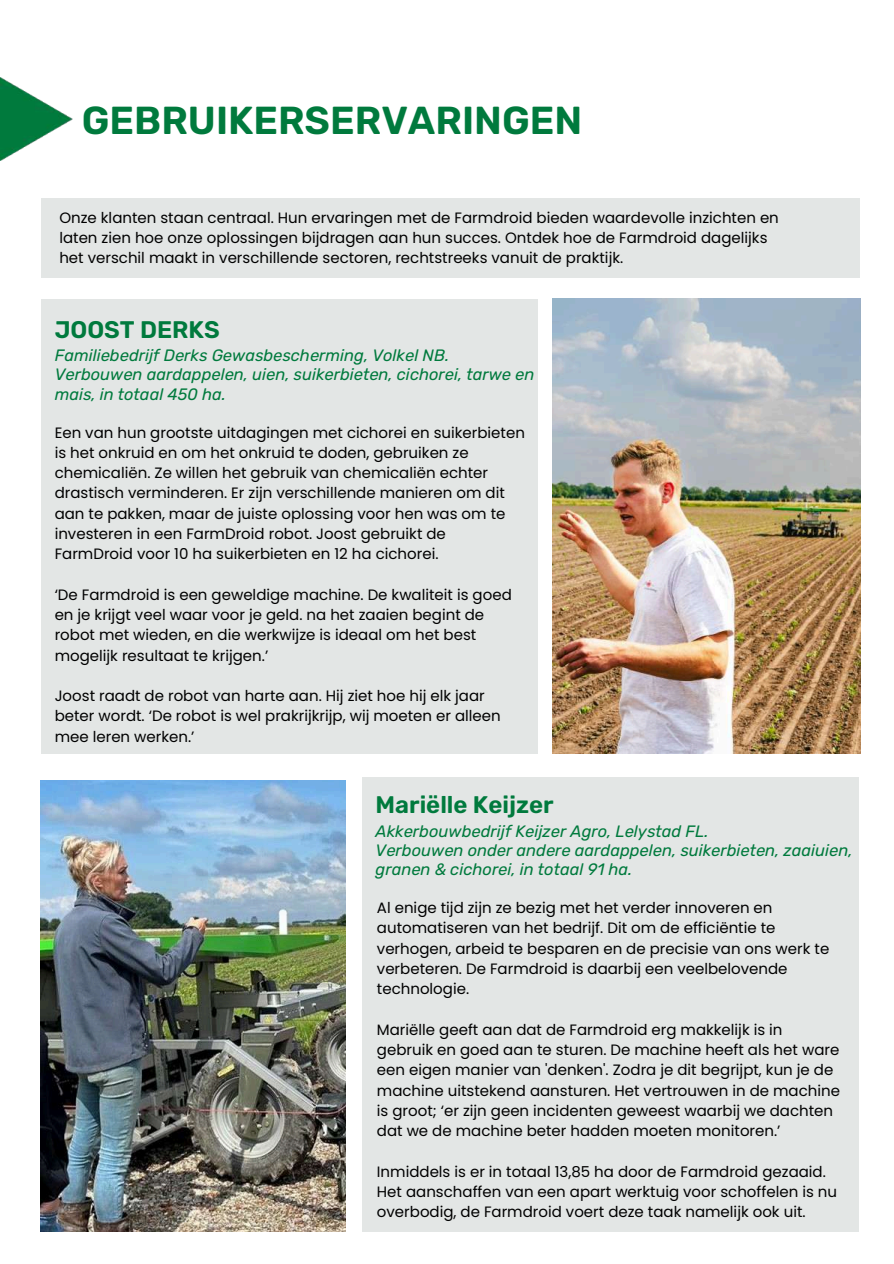
<style>
.page{position:relative;width:894px;height:1264px;background:#fff}
.page>*{position:absolute;margin:0;border:0;box-sizing:border-box;transform-origin:0 0}
.t1{font:600 39px "Rubik";color:#007a3d}
.t2{font:600 24px "Rubik";color:#007a3d}
.t3{font:italic 16.5px/19.2px "Rubik";color:#007a3d}
.t4{font:15px/20.2px "Poppins";color:#000}
</style>
<div class="page">
<img style="left:0;top:78px;width:73px;height:82px">
<img style="left:552px;top:299px;width:307px;height:454px">
<div style="left:41px;top:199px;width:818px;height:79px;background:#e3e6e5"></div>
<div style="left:41px;top:299px;width:496px;height:454px;background:#e3e6e5"></div>
<img style="left:41px;top:780px;width:304px;height:451px">
<div style="left:362px;top:777px;width:496px;height:454px;background:#e3e6e5"></div>
<h1 class="t1" style="left:82px;top:98px;width:501px">GEBRUIKERSERVARINGEN</h1>
<p class="t4" style="left:59px;top:207px;width:720px">Onze klanten staan centraal. Hun ervaringen met de Farmdroid bieden waardevolle inzichten en laten zien hoe onze oplossingen bijdragen aan hun succes. Ontdek hoe de Farmdroid dagelijks het verschil maakt in verschillende sectoren, rechtstreeks vanuit de praktijk.</p>
<h2 class="t2" style="left:55px;top:315px;width:167px">JOOST DERKS</h2>
<p class="t3" style="left:55px;top:346px;width:481px">Familiebedrijf Derks Gewasbescherming, Volkel NB.<br>Verbouwen aardappelen, uien, suikerbieten, cichorei, tarwe en mais, in totaal 450 ha.</p>
<p class="t4" style="left:55px;top:422px;width:471px">Een van hun grootste uitdagingen met cichorei en suikerbieten is het onkruid en om het onkruid te doden, gebruiken ze chemicaliën. Ze willen het gebruik van chemicaliën echter drastisch verminderen. Er zijn verschillende manieren om dit aan te pakken, maar de juiste oplossing voor hen was om te investeren in een FarmDroid robot. Joost gebruikt de FarmDroid voor 10 ha suikerbieten en 12 ha cichorei.</p>
<p class="t4" style="left:55px;top:584px;width:458px">‘De Farmdroid is een geweldige machine. De kwaliteit is goed en je krijgt veel waar voor je geld. na het zaaien begint de robot met wieden, en die werkwijze is ideaal om het best mogelijk resultaat te krijgen.’</p>
<p class="t4" style="left:55px;top:685px;width:447px">Joost raadt de robot van harte aan. Hij ziet hoe hij elk jaar beter wordt. ‘De robot is wel prakrijkrijp, wij moeten er alleen mee leren werken.’</p>
<h2 class="t2" style="left:375px;top:790px;width:179px">Mariëlle Keijzer</h2>
<p class="t3" style="left:375px;top:821px;width:478px">Akkerbouwbedrijf Keijzer Agro, Lelystad FL.<br>Verbouwen onder andere aardappelen, suikerbieten, zaaiuien, granen &amp; cichorei, in totaal 91 ha.</p>
<p class="t4" style="left:377px;top:897px;width:454px">Al enige tijd zijn ze bezig met het verder innoveren en automatiseren van het bedrijf. Dit om de efficiëntie te verhogen, arbeid te besparen en de precisie van ons werk te verbeteren. De Farmdroid is daarbij een veelbelovende technologie.</p>
<p class="t4" style="left:377px;top:1019px;width:464px">Mariëlle geeft aan dat de Farmdroid erg makkelijk is in gebruik en goed aan te sturen. De machine heeft als het ware een eigen manier van 'denken'. Zodra je dit begrijpt, kun je de machine uitstekend aansturen. Het vertrouwen in de machine is groot; ‘er zijn geen incidenten geweest waarbij we dachten dat we de machine beter hadden moeten monitoren.’</p>
<p class="t4" style="left:377px;top:1161px;width:461px">Inmiddels is er in totaal 13,85 ha door de Farmdroid gezaaid.<br>Het aanschaffen van een apart werktuig voor schoffelen is nu overbodig, de Farmdroid voert deze taak namelijk ook uit.</p>
</div>
